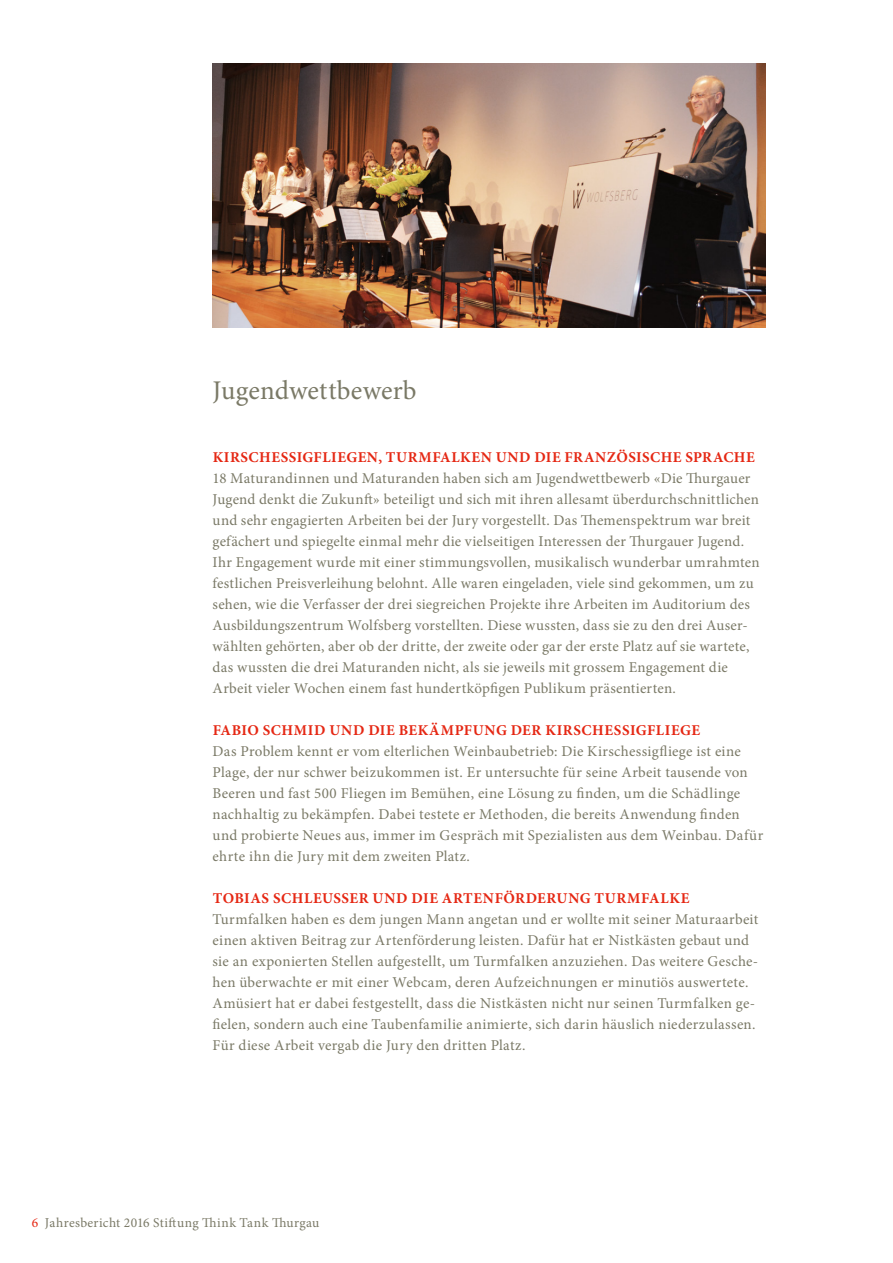
<style>
.page{position:relative;width:893px;height:1263px;background:#fff}
.page>*{position:absolute;margin:0;border:0;box-sizing:border-box;transform-origin:0 0}
.t1{font:27px "Minion Pro";letter-spacing:.005em;color:#7a7966}
.t2{font:15px/21px "Minion Pro";letter-spacing:.015em;color:#7a7966}
.t3{font:700 15px "Minion Pro";letter-spacing:.035em;color:#e52713}
.t4{font:13.5px "Minion Pro";letter-spacing:.025em;color:#7a7966}
.s1{color:#e52713}
</style>
<div class="page">
<img style="left:213px;top:64px;width:552px;height:263px">
<h1 class="t1" style="left:213px;top:372px;width:206px">Jugendwettbewerb</h1>
<p class="t3" style="left:213px;top:447px;width:544px">KIRSCHESSIGFLIEGEN, TURMFALKEN UND DIE FRANZÖSISCHE SPRACHE</p>
<p class="t2" style="left:213px;top:468px;width:548px">18 Maturandinnen und Maturanden haben sich am Jugendwettbewerb «Die Thurgauer Jugend denkt die Zukunft» beteiligt und sich mit ihren allesamt überdurchschnittlichen und sehr engagierten Arbeiten bei der Jury vorgestellt. Das Themenspektrum war breit gefächert und spiegelte einmal mehr die vielseitigen Interessen der Thurgauer Jugend.<br>Ihr Engagement wurde mit einer stimmungsvollen, musikalisch wunderbar umrahmten festlichen Preisverleihung belohnt. Alle waren eingeladen, viele sind gekommen, um zu sehen, wie die Verfasser der drei siegreichen Projekte ihre Arbeiten im Auditorium des Ausbildungszentrum Wolfsberg vorstellten. Diese wussten, dass sie zu den drei Auser&shy;wählten gehörten, aber ob der dritte, der zweite oder gar der erste Platz auf sie wartete, das wussten die drei Maturanden nicht, als sie jeweils mit grossem Engagement die Arbeit vieler Wochen einem fast hundertköpfigen Publikum präsentierten.</p>
<p class="t3" style="left:213px;top:720px;width:489px">FABIO SCHMID UND DIE BEKÄMPFUNG DER KIRSCHESSIGFLIEGE</p>
<p class="t2" style="left:213px;top:741px;width:552px">Das Problem kennt er vom elterlichen Weinbaubetrieb: Die Kirschessigfliege ist eine Plage, der nur schwer beizukommen ist. Er untersuchte für seine Arbeit tausende von Beeren und fast 500 Fliegen im Bemühen, eine Lösung zu finden, um die Schädlinge nachhaltig zu bekämpfen. Dabei testete er Methoden, die bereits Anwendung finden und probierte Neues aus, immer im Gespräch mit Spezialisten aus dem Weinbau. Dafür ehrte ihn die Jury mit dem zweiten Platz.</p>
<p class="t3" style="left:213px;top:888px;width:478px">TOBIAS SCHLEUSSER UND DIE ARTENFÖRDERUNG TURMFALKE</p>
<p class="t2" style="left:213px;top:909px;width:547px">Turmfalken haben es dem jungen Mann angetan und er wollte mit seiner Maturaarbeit einen aktiven Beitrag zur Artenförderung leisten. Dafür hat er Nistkästen gebaut und sie an exponierten Stellen aufgestellt, um Turmfalken anzuziehen. Das weitere Gesche&shy;hen überwachte er mit einer Webcam, deren Aufzeichnungen er minutiös auswertete.<br>Amüsiert hat er dabei festgestellt, dass die Nistkästen nicht nur seinen Turmfalken ge&shy;fielen, sondern auch eine Taubenfamilie animierte, sich darin häuslich niederzulassen.<br>Für diese Arbeit vergab die Jury den dritten Platz.</p>
<p class="t4" style="left:32px;top:1214px;width:289px"><span class="s1">6</span> Jahresbericht 2016 Stiftung Think Tank Thurgau</p>
</div>
